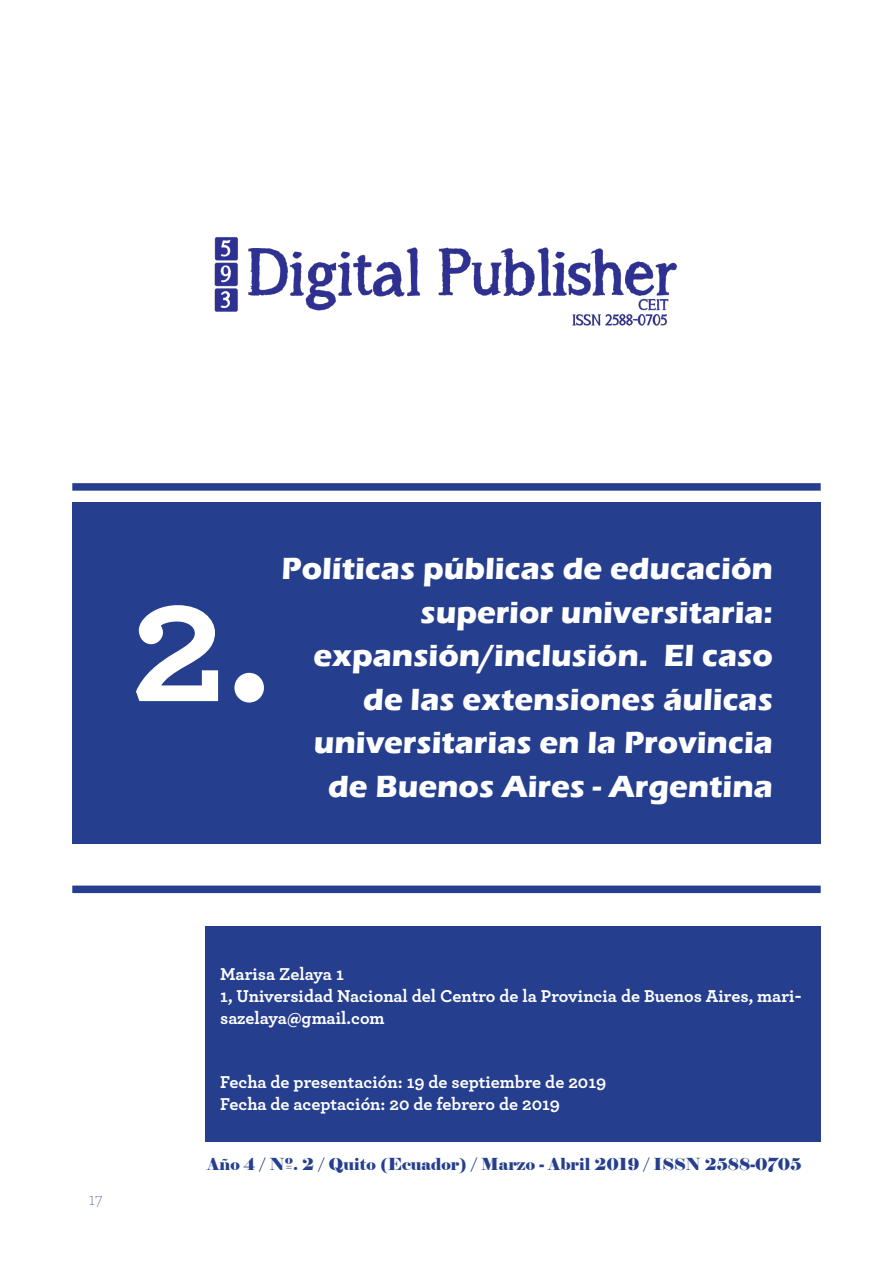
<style>
.page{position:relative;width:893px;height:1263px;background:#fff}
.page>*{position:absolute;margin:0;border:0;box-sizing:border-box;transform-origin:0 0}
.t1{font:700 180px "Archer";color:#fff}
.t2{font:700 31.5px/43.5px "Eras ITC";color:#fff;text-align:right}
.t3{font:700 18px/21.6px "Archer";color:#fff}
.t4{font:200 18px "Archer";color:#253f8e}
.t5{font:16.5px "Elephant";color:#253f8e}
</style>
<div class="page">
<div style="left:72px;top:502px;width:749px;height:342px;background:#253f8e"></div>
<div style="left:206px;top:926px;width:615px;height:215px;background:#253f8e"></div>
<img style="left:214px;top:237px;width:464px;height:88px">
<div style="left:72px;top:483px;width:749px;height:8px;background:#253f8e"></div>
<div style="left:72px;top:885px;width:749px;height:8px;background:#253f8e"></div>
<p class="t1" style="left:131px;top:499px;width:143px">2.</p>
<p class="t2" style="left:282px;top:547px;width:493px">Políticas públicas de educación superior universitaria: expansión/inclusión. El caso de las extensiones áulicas universitarias en la Provincia de Buenos Aires - Argentina</p>
<p class="t4" style="left:89px;top:1188px;width:15px">17</p>
<p class="t3" style="left:220px;top:962px;width:125px">Marisa Zelaya 1</p>
<p class="t3" style="left:220px;top:984px;width:583px">1, Universidad Nacional del Centro de la Provincia de Buenos Aires, mari&shy;sazelaya@gmail.com</p>
<p class="t3" style="left:220px;top:1070px;width:388px">Fecha de presentación: 19 de septiembre de 2019</p>
<p class="t3" style="left:220px;top:1092px;width:341px">Fecha de aceptación: 20 de febrero de 2019</p>
<p class="t5" style="left:207px;top:1154px;width:596px">Año 4 / Nº. 2 / Quito (Ecuador) / Marzo - Abril 2019 / ISSN 2588-0705</p>
</div>
